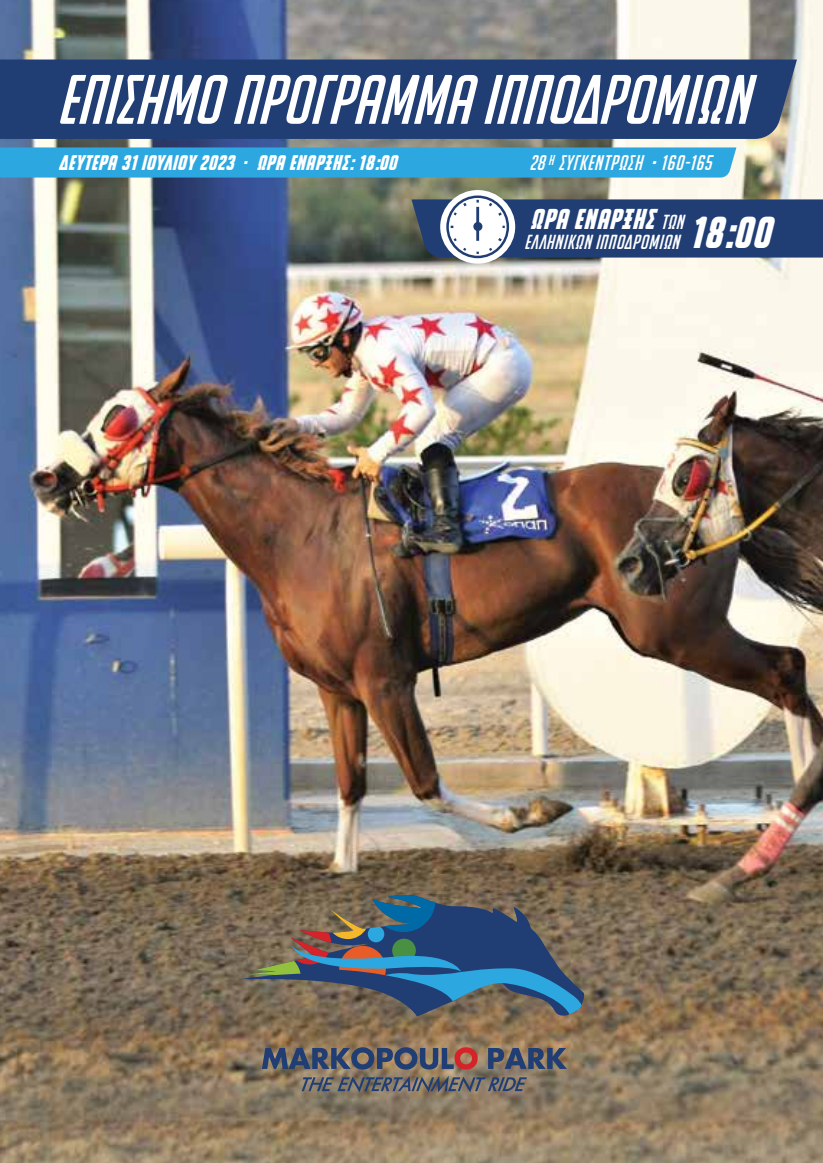
<style>
.page{position:relative;width:823px;height:1163px;background:#fff}
.page>*{position:absolute;margin:0;border:0;box-sizing:border-box;transform-origin:0 0}
.t1{font:italic 500 68px "OPAP";color:#fff}
.t2{font:italic 500 28px "OPAP";letter-spacing:.03em;color:#fff}
.t3{font:italic 500 20.6px "OPAP";letter-spacing:.03em;color:#fff}
.t4{font:italic 500 20.6px "OPAP";letter-spacing:.04em;color:#fff}
.t5{font:italic 500 19.8px "OPAP";letter-spacing:.03em;color:#fff}
.s1{font-size:19.8px}
.s2{font-size:43.6px}
</style>
<div class="page">
<img style="left:0;top:0;width:822px;height:1162px">
<svg style="left:239px;top:894px;width:343px;height:122px;background:#56646d"></svg>
<svg style="left:301px;top:1075px;width:225px;height:17px;background:#69686b"></svg>
<svg style="left:262px;top:1047px;width:215px;height:22px;background:#625b67"></svg>
<svg style="left:488px;top:1047px;width:78px;height:21px;background:#535a6b"></svg>
<div style="left:0;top:59px;width:796px;height:80px;background:#203e74"></div>
<div style="left:0;top:147px;width:736px;height:30px;background:#2da7df"></div>
<div style="left:440px;top:190px;width:75px;height:74px;background:#fff;border-radius:50%"></div>
<svg style="left:411px;top:195px;width:411px;height:63px;background:#496088"></svg>
<hr style="left:476px;top:207px;width:3px;height:34px;background:#203e74">
<div style="left:473px;top:222px;width:9px;height:9px;background:#203e74;border-radius:50%"></div>
<h1 class="t1" style="left:60px;top:62px;width:692px">ΕΠΙΣΗΜΟ ΠΡΟΓΡΑΜΜΑ ΙΠΠΟΔΡΟΜΙΩΝ</h1>
<p class="t3" style="left:60px;top:152px;width:339px">ΔΕΥΤΕΡΑ 31 ΙΟΥλΙου 2023 . ωρα εναρξησ: 18:00</p>
<p class="t4" style="left:530px;top:152px;width:184px">28 <sup>h</sup> συγκεντρωση <sup>.</sup> 160-165</p>
<h2 class="t2" style="left:530px;top:203px;width:154px">ώρα έναρξης <span class="s1">ΤΩν</span></h2>
<p class="t5" style="left:525px;top:231px;width:248px">Ελληνικών ιπποδρομιών <span class="s2">18:00</span></p>
</div>
